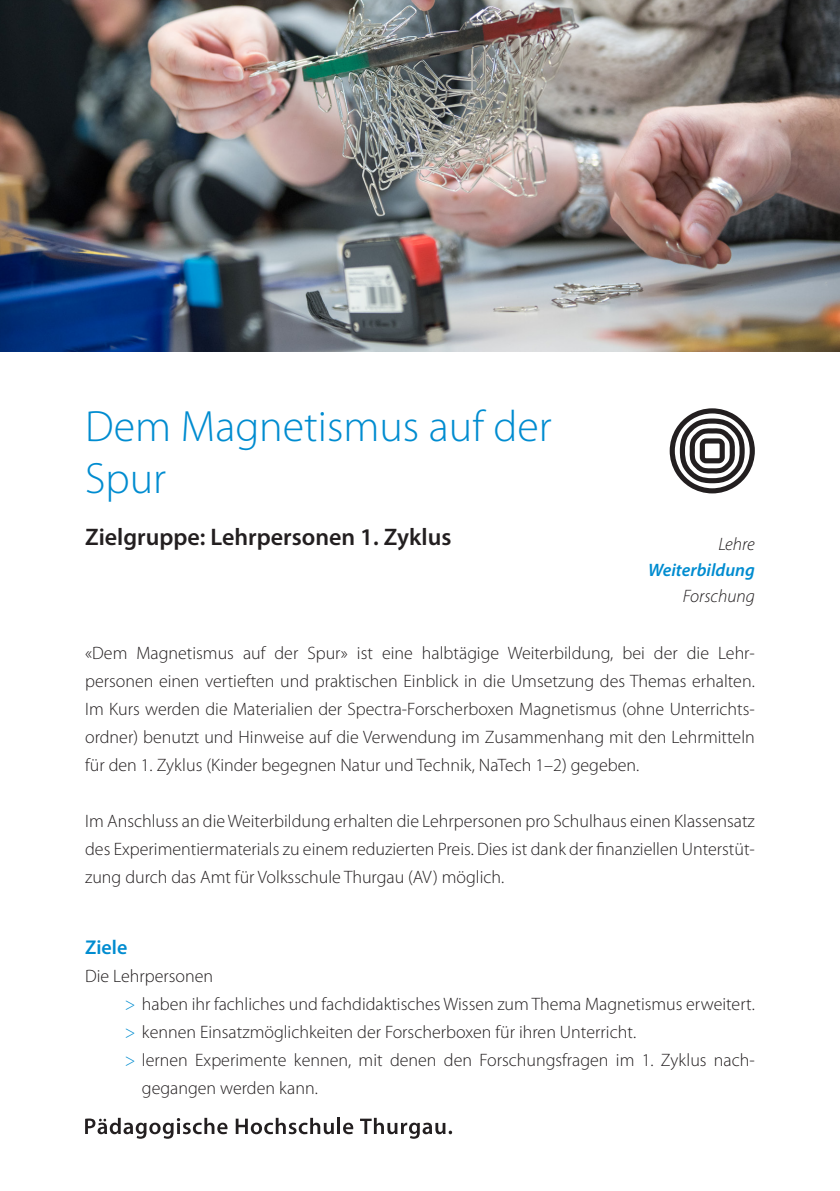
<style>
.page{position:relative;width:840px;height:1191px;background:#fff}
.page>*{position:absolute;margin:0;border:0;box-sizing:border-box;transform-origin:0 0}
.PHTG_Titel_04___MP_L{font:300 44px/52px "Myriad Pro";color:#008cd0}
.PHTG_Untertitel_02{font:600 24px "Myriad Pro";color:#231f20}
.PHTG_Untertitel_03{font:600 20px "Myriad Pro";color:#008cd0}
.PHTG_Lauftext___MP_L{font:300 18px/28px "Myriad Pro";color:#231f20;text-align:justify}
.PHTG_Adresse___MP_L{font:300 18px "Myriad Pro";color:#231f20}
.t1{font:italic 300 18px "Myriad Pro";color:#231f20}
.t2{font:italic 600 18px "Myriad Pro";color:#008cd0}
.s1{color:#008cd0}
</style>
<div class="page">
<svg style="left:85px;top:1117px;width:142px;height:21px"></svg>
<svg style="left:235px;top:1117px;width:98px;height:17px"></svg>
<hr style="left:337px;top:1117px;width:3px;height:17px;background:#231f20">
<svg style="left:343px;top:1122px;width:10px;height:12px"></svg>
<svg style="left:360px;top:1117px;width:92px;height:21px"></svg>
<svg style="left:669px;top:408px;width:85px;height:85px"></svg>
<img style="left:0;top:0;width:839px;height:351px">
<p class="PHTG_Titel_04___MP_L" style="left:85px;top:401px;width:468px">Dem Magnetismus auf der<br>Spur</p>
<p class="PHTG_Untertitel_02" style="left:85px;top:524px;width:367px">Zielgruppe: Lehrpersonen 1. Zyklus</p>
<p class="t1" style="left:718px;top:535px;width:38px">Lehre</p>
<p class="t2" style="left:647px;top:560px;width:108px">Weiterbildung</p>
<p class="t1" style="left:682px;top:587px;width:73px">Forschung</p>
<p class="PHTG_Lauftext___MP_L" style="left:85px;top:639px;width:670px">«Dem Magnetismus auf der Spur» ist eine halbtägige Weiterbildung, bei der die Lehr&shy;personen einen vertieften und praktischen Einblick in die Umsetzung des Themas erhalten.<br>Im Kurs werden die Materialien der Spectra-Forscherboxen Magnetismus (ohne Unterrichts&shy;ordner) benutzt und Hinweise auf die Verwendung im Zusammenhang mit den Lehrmitteln für den 1. Zyklus (Kinder begegnen Natur und Technik, NaTech 1–2) gegeben.</p>
<p class="PHTG_Lauftext___MP_L" style="left:85px;top:807px;width:670px">Im Anschluss an die Weiterbildung erhalten die Lehrpersonen pro Schulhaus einen Klassensatz des Experimentiermaterials zu einem reduzierten Preis. Dies ist dank der finanziellen Unterstüt&shy;zung durch das Amt für Volksschule Thurgau (AV) möglich.</p>
<p class="PHTG_Untertitel_03" style="left:85px;top:936px;width:44px">Ziele</p>
<p class="PHTG_Adresse___MP_L" style="left:85px;top:965px;width:129px">Die Lehrpersonen</p>
<p class="PHTG_Lauftext___MP_L" style="left:125px;top:990px;width:631px"><span class="s1">&gt;</span> haben ihr fachliches und fachdidaktisches Wissen zum Thema Magnetismus erweitert.</p>
<p class="PHTG_Lauftext___MP_L" style="left:125px;top:1018px;width:512px"><span class="s1">&gt;</span> kennen Einsatzmöglichkeiten der Forscherboxen für ihren Unterricht.</p>
<p class="PHTG_Lauftext___MP_L" style="left:142px;top:1046px;width:614px;text-indent:-17px"><span class="s1">&gt;</span> lernen Experimente kennen, mit denen den Forschungsfragen im 1. Zyklus nach&shy;gegangen werden kann.</p>
</div>
